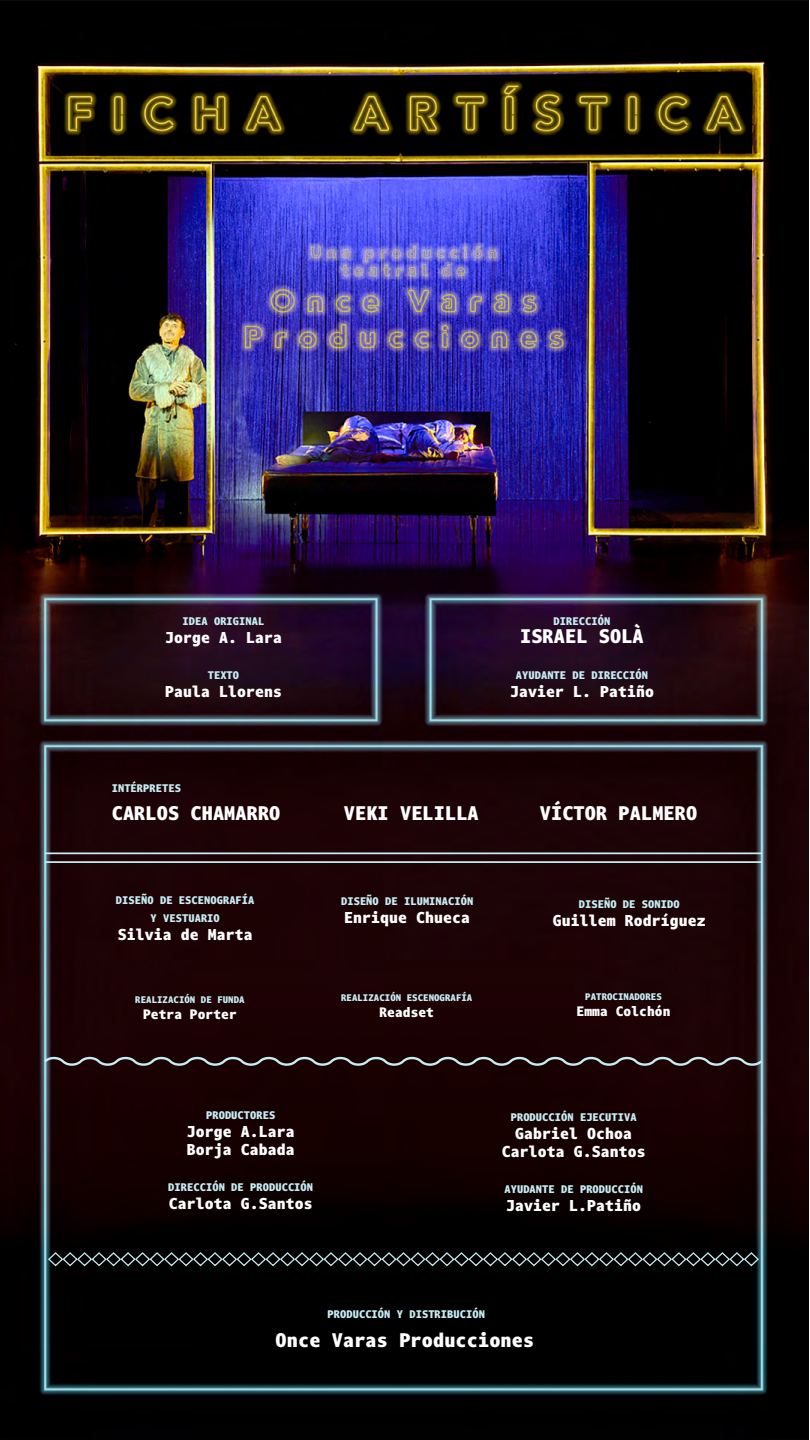
<style>
.page{position:relative;width:810px;height:1440px;background:#fff}
.page>*{position:absolute;margin:0;border:0;box-sizing:border-box;transform-origin:0 0}
.t1{font:900 18.75px "Darkmode Mono Off";color:#fff}
.t2{font:900 15px "Darkmode Mono Off";color:#fff}
.t3{font:900 13.05px "Darkmode Mono Off";color:#fff}
.t4{font:900 10.5px "Darkmode Mono Off";color:#c6edf4}
.t5{font:900 9.15px "Darkmode Mono Off";color:#c6edf4}
</style>
<div class="page">
<img style="left:0;top:0;width:808px;height:1440px">
<hr style="left:45px;top:852px;width:717px;height:2px;background:#c6edf4">
<hr style="left:45px;top:861px;width:717px;height:2px;background:#c6edf4">
<svg style="left:42px;top:1054px;width:723px;height:15px;background:#392b2e"></svg>
<svg style="left:47px;top:1251px;width:713px;height:16px;background:#283031"></svg>
<p class="t4" style="left:183px;top:614px;width:83px">IDEA ORIGINAL</p>
<p class="t2" style="left:165px;top:628px;width:118px">Jorge A. Lara</p>
<p class="t4" style="left:208px;top:668px;width:33px">TEXTO</p>
<p class="t2" style="left:165px;top:682px;width:118px">Paula Llorens</p>
<p class="t4" style="left:112px;top:781px;width:71px">INTÉRPRETES</p>
<p class="t4" style="left:554px;top:614px;width:58px">DIRECCIÓN</p>
<p class="t1" style="left:520px;top:624px;width:125px">ISRAEL SOLÀ</p>
<p class="t4" style="left:516px;top:668px;width:134px">AYUDANTE DE DIRECCIÓN</p>
<p class="t2" style="left:510px;top:682px;width:145px">Javier L. Patiño</p>
<p class="t1" style="left:112px;top:800px;width:170px">CARLOS CHAMARRO</p>
<p class="t1" style="left:344px;top:800px;width:136px">VEKI VELILLA</p>
<p class="t1" style="left:540px;top:800px;width:159px">VÍCTOR PALMERO</p>
<p class="t4" style="left:116px;top:893px;width:140px">DISEÑO DE ESCENOGRAFÍA</p>
<p class="t4" style="left:151px;top:911px;width:71px">Y VESTUARIO</p>
<p class="t2" style="left:118px;top:925px;width:136px">Silvia de Marta</p>
<p class="t5" style="left:135px;top:994px;width:111px">REALIZACIÓN DE FUNDA</p>
<p class="t3" style="left:143px;top:1005px;width:95px">Petra Porter</p>
<p class="t4" style="left:341px;top:894px;width:134px">DISEÑO DE ILUMINACIÓN</p>
<p class="t2" style="left:344px;top:908px;width:128px">Enrique Chueca</p>
<p class="t5" style="left:341px;top:992px;width:133px">REALIZACIÓN ESCENOGRAFÍA</p>
<p class="t3" style="left:379px;top:1003px;width:56px">Readset</p>
<p class="t4" style="left:579px;top:897px;width:102px">DISEÑO DE SONIDO</p>
<p class="t2" style="left:553px;top:910px;width:154px">Guillem Rodríguez</p>
<p class="t5" style="left:585px;top:991px;width:78px">PATROCINADORES</p>
<p class="t3" style="left:577px;top:1002px;width:95px">Emma Colchón</p>
<p class="t4" style="left:206px;top:1108px;width:71px">PRODUCTORES</p>
<p class="t2" style="left:187px;top:1121px;width:109px">Jorge A.Lara</p>
<p class="t2" style="left:187px;top:1139px;width:109px">Borja Cabada</p>
<p class="t4" style="left:168px;top:1180px;width:146px">DIRECCIÓN DE PRODUCCIÓN</p>
<p class="t2" style="left:169px;top:1193px;width:145px">Carlota G.Santos</p>
<p class="t4" style="left:511px;top:1110px;width:128px">PRODUCCIÓN EJECUTIVA</p>
<p class="t2" style="left:515px;top:1123px;width:118px">Gabriel Ochoa</p>
<p class="t2" style="left:502px;top:1141px;width:145px">Carlota G.Santos</p>
<p class="t4" style="left:504px;top:1182px;width:140px">AYUDANTE DE PRODUCCIÓN</p>
<p class="t2" style="left:506px;top:1195px;width:136px">Javier L.Patiño</p>
<p class="t4" style="left:328px;top:1307px;width:159px">PRODUCCIÓN Y DISTRIBUCIÓN</p>
<p class="t1" style="left:276px;top:1328px;width:260px">Once Varas Producciones</p>
</div>
